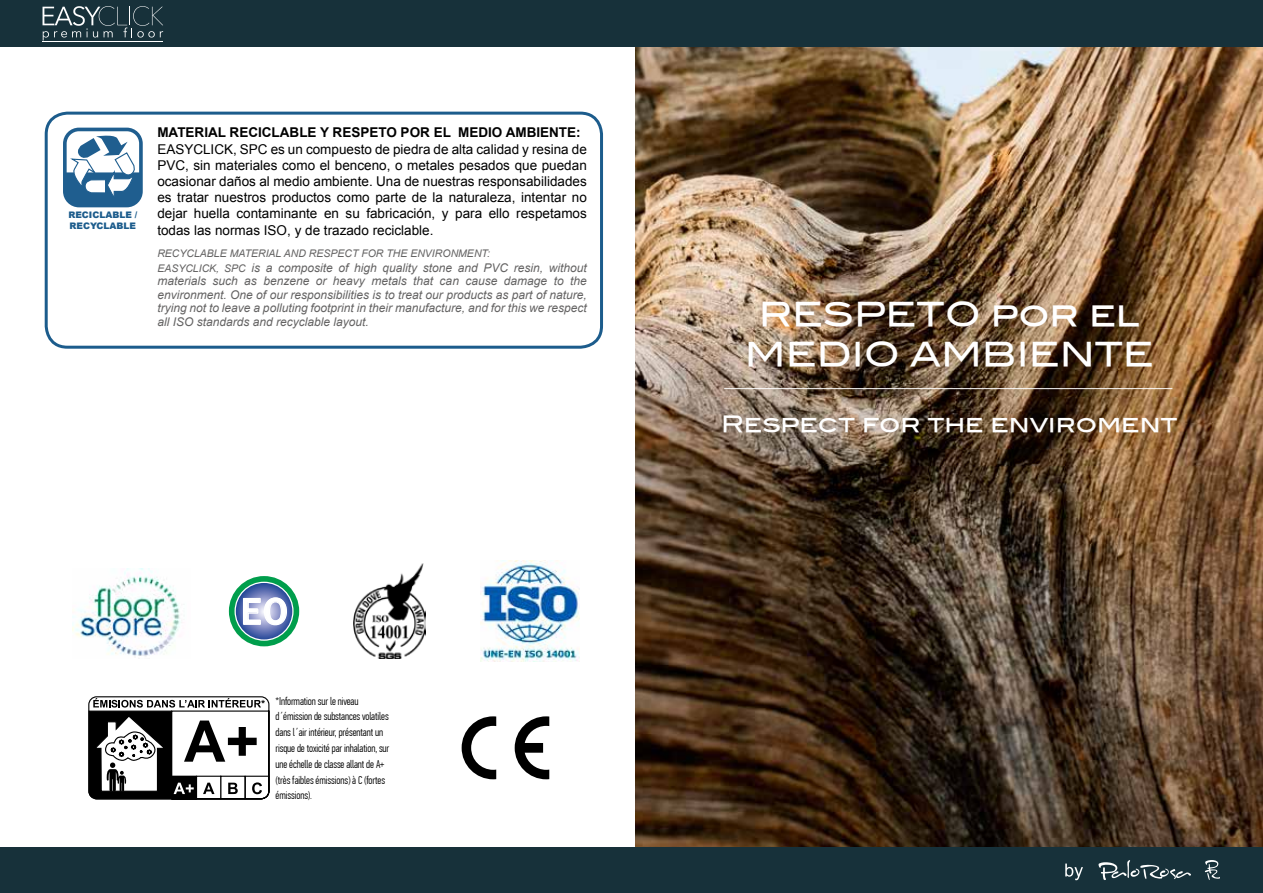
<style>
.page{position:relative;width:1263px;height:893px;background:#fff}
.page>*{position:absolute;margin:0;border:0;box-sizing:border-box;transform-origin:0 0}
.t1{font:500 38.55px "Franklin Gothic";color:#fff}
.t2{font:33px/39.6px "Blair Md ITCTT Medium";color:#fff;text-align:center}
.t3{font:22.5px "Blair Md ITCTT Medium";color:#fff}
.t4{font:13.5px/16.2px "Arial";color:#000;text-align:justify}
.t5{font:700 13.5px "Arial";color:#000}
.t6{font:italic 12px/13.5px "Arial";color:#646363;text-align:justify}
.t7{font:300 11.25px/15.8px "PF Din Text Comp Pro";letter-spacing:-.01em;color:#000}
.t8{font:italic 10.5px "Arial";color:#646363}
.t9{font:900 9px/10.8px "Arial";color:#1c5c8c}
.s1{font-size:10.5px}
</style>
<div class="page">
<img style="left:636px;top:46px;width:627px;height:801px">
<div style="left:0;top:847px;width:1263px;height:46px;background:#17313a"></div>
<div style="left:0;top:0;width:1263px;height:46px;background:#17313a"></div>
<hr style="left:43px;top:41px;width:120px;height:1px;background:#fff">
<svg style="left:43px;top:6px;width:120px;height:34px"></svg>
<svg style="left:1065px;top:863px;width:18px;height:17px"></svg>
<svg style="left:1205px;top:860px;width:15px;height:20px"></svg>
<svg style="left:1098px;top:860px;width:93px;height:20px"></svg>
<svg style="left:88px;top:696px;width:182px;height:104px"></svg>
<svg style="left:462px;top:716px;width:34px;height:63px"></svg>
<svg style="left:515px;top:716px;width:34px;height:63px"></svg>
<svg style="left:229px;top:576px;width:70px;height:70px"></svg>
<svg style="left:235px;top:582px;width:58px;height:58px"></svg>
<div style="left:235px;top:582px;width:59px;height:59px;border:1px solid #fff;border-radius:50%"></div>
<svg style="left:242px;top:597px;width:46px;height:29px"></svg>
<img style="left:72px;top:569px;width:109px;height:88px">
<img style="left:353px;top:564px;width:73px;height:95px">
<img style="left:480px;top:561px;width:99px;height:100px">
<svg style="left:63px;top:128px;width:80px;height:79px"></svg>
<div style="left:45px;top:112px;width:558px;height:237px;border:3px solid #1c5c8c;border-radius:21px"></div>
<hr style="left:724px;top:388px;width:448px;height:1px;background:#fff">
<p class="t9" style="left:68px;top:209px;width:71px">RECICLABLE /<br>RECYCLABLE</p>
<p class="t5" style="left:157px;top:124px;width:425px">MATERIAL RECICLABLE Y RESPETO POR EL MEDIO AMBIENTE:</p>
<p class="t4" style="left:157px;top:141px;width:431px">EASYCLICK, SPC es un compuesto de piedra de alta calidad y resina de PVC, sin materiales como el benceno, o metales pesados que puedan ocasionar daños al medio ambiente. Una de nuestras responsabilidades es tratar nuestros productos como parte de la naturaleza, intentar no dejar huella contaminante en su fabricación, y para ello respetamos todas las normas ISO, y de trazado reciclable.</p>
<p class="t8" style="left:157px;top:246px;width:334px">RECYCLABLE MATERIAL AND RESPECT FOR THE ENVIRONMENT:</p>
<p class="t6" style="left:157px;top:261px;width:431px"><span class="s1">EASYCLICK, SPC</span> is a composite of high quality stone and PVC resin, without materials such as benzene or heavy metals that can cause damage to the environment. One of our responsibilities is to treat our products as part of nature, trying not to leave a polluting footprint in their manufacture, and for this we respect all ISO standards and recyclable layout.</p>
<h1 class="t1" style="left:241px;top:588px;width:49px">EO</h1>
<p class="t7" style="left:276px;top:693px;width:115px">*Information sur le niveau d´émission de substances volatiles dans l´air intérieur, présentant un risque de toxicité par inhalation, sur une échelle de classe allant de A+ (très faibles émissions) à C (fortes émissions).</p>
<h2 class="t2" style="left:745px;top:291px;width:411px">RESPETO por el<br>MEDIO AMBIENTE</h2>
<h3 class="t3" style="left:721px;top:406px;width:458px">Respect for the enviroment</h3>
</div>
